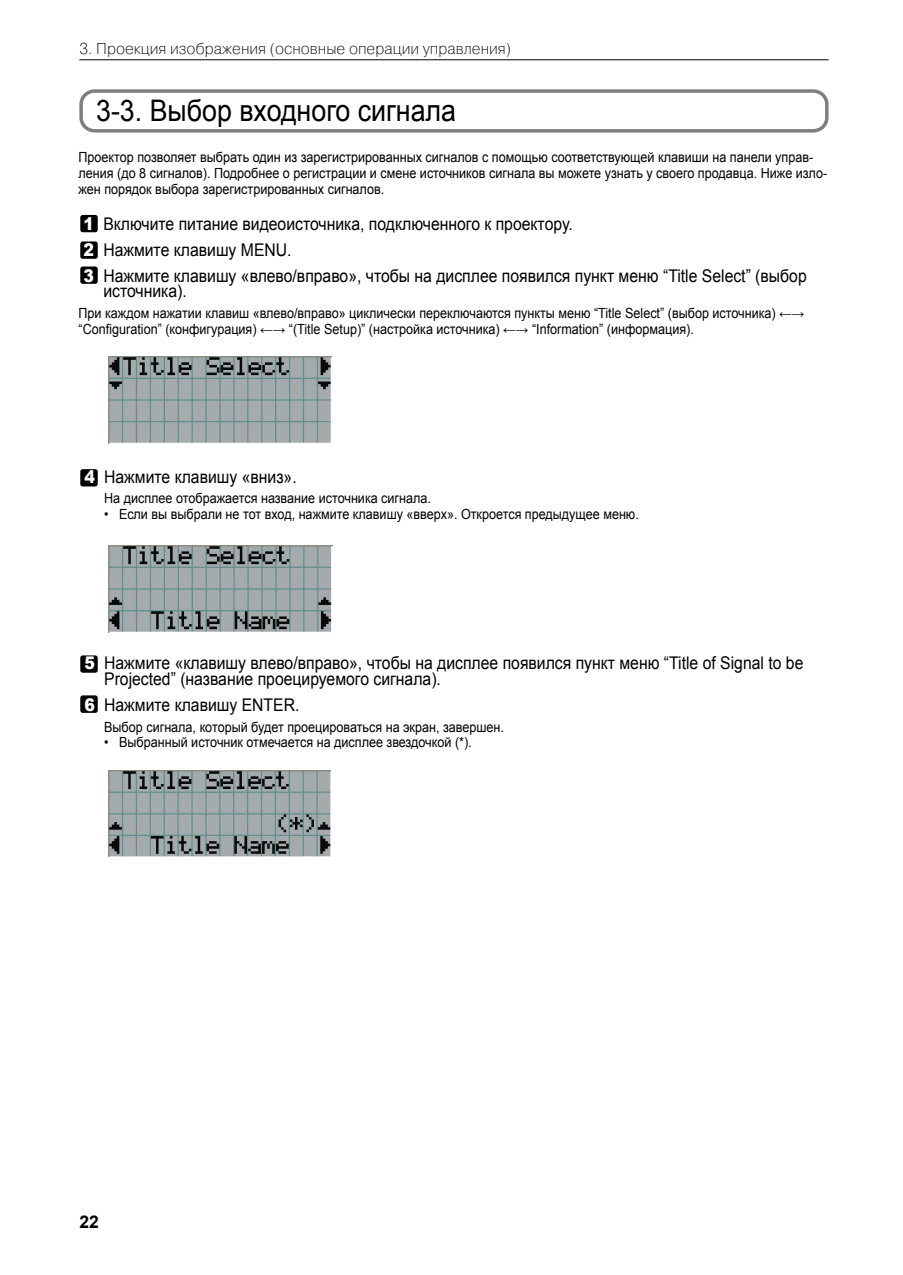
<style>
.page{position:relative;width:903px;height:1275px;background:#fff}
.page>*{position:absolute;margin:0;border:0;box-sizing:border-box;transform-origin:0 0}
.t1{font:29.75px "Arial";color:#000;scale:.9 1}
.t2{font:17.5px/25.7px "Arial";color:#000;scale:.9 1}
.t3{font:700 17.5px "Arial";color:#000}
.t4{font:15.75px "Pragmatica Light C";color:#000}
.t5{font:14px/15.8px "Arial";color:#000;scale:.9 1}
.s1{font-weight:900;color:#fff}
</style>
<div class="page">
<svg style="left:79px;top:89px;width:750px;height:44px"></svg>
<svg style="left:80px;top:215px;width:18px;height:17px"></svg>
<svg style="left:80px;top:241px;width:18px;height:18px"></svg>
<svg style="left:80px;top:266px;width:18px;height:18px"></svg>
<svg style="left:80px;top:469px;width:18px;height:17px"></svg>
<svg style="left:80px;top:655px;width:18px;height:18px"></svg>
<svg style="left:80px;top:695px;width:18px;height:18px"></svg>
<img style="left:108px;top:357px;width:223px;height:87px">
<img style="left:108px;top:545px;width:224px;height:87px">
<img style="left:108px;top:770px;width:223px;height:86px">
<hr style="left:79px;top:59px;width:749px;height:1px;background:#000">
<p class="t4" style="left:79px;top:40px;width:433px">3. Проекция изображения (основные операции управления)</p>
<h1 class="t1" style="left:96px;top:92px;width:401px">3-3. Выбор входного сигнала</h1>
<p class="t5" style="left:79px;top:150px;width:833px">Проектор позволяет выбрать один из зарегистрированных сигналов с помощью соответствующей клавиши на панели управ&shy;ления (до 8 сигналов). Подробнее о регистрации и смене источников сигнала вы можете узнать у своего продавца. Ниже изло&shy;жен порядок выбора зарегистрированных сигналов.</p>
<p class="t2" style="left:83px;top:211px;width:805px"><span class="s1">1</span> Включите питание видеоисточника, подключенного к проектору.<br><span class="s1">2</span> Нажмите клавишу MENU.<br><span class="s1">3</span> Нажмите клавишу «влево/вправо», чтобы на дисплее появился пункт меню “Title Select” (выбор</p>
<p class="t2" style="left:103px;top:278px;width:94px">источника).</p>
<p class="t5" style="left:79px;top:305px;width:808px">При каждом нажатии клавиш «влево/вправо» циклически переключаются пункты меню “Title Select” (выбор источника) ←→ “Configuration” (конфигурация) ←→ “(Title Setup)” (настройка источника) ←→ “Information” (информация).</p>
<p class="t2" style="left:84px;top:464px;width:237px"><span class="s1">4</span> Нажмите клавишу «вниз».</p>
<p class="t5" style="left:104px;top:491px;width:365px">На дисплее отображается название источника сигнала.</p>
<p class="t5" style="left:104px;top:506px;width:596px">• Если вы выбрали не тот вход, нажмите клавишу «вверх». Откроется предыдущее меню.</p>
<p class="t2" style="left:104px;top:655px;width:778px;line-height:15.8px;text-indent:-20px"><span class="s1">5</span> Нажмите «клавишу влево/вправо», чтобы на дисплее появился пункт меню “Title of Signal to be<br>Projected” (название проецируемого сигнала).</p>
<p class="t2" style="left:84px;top:692px;width:241px"><span class="s1">6</span> Нажмите клавишу ENTER.</p>
<p class="t5" style="left:104px;top:719px;width:446px">Выбор сигнала, который будет проецироваться на экран, завершен.</p>
<p class="t5" style="left:104px;top:735px;width:410px">• Выбранный источник отмечается на дисплее звездочкой (*).</p>
<p class="t3" style="left:79px;top:1210px;width:21px">22</p>
</div>
